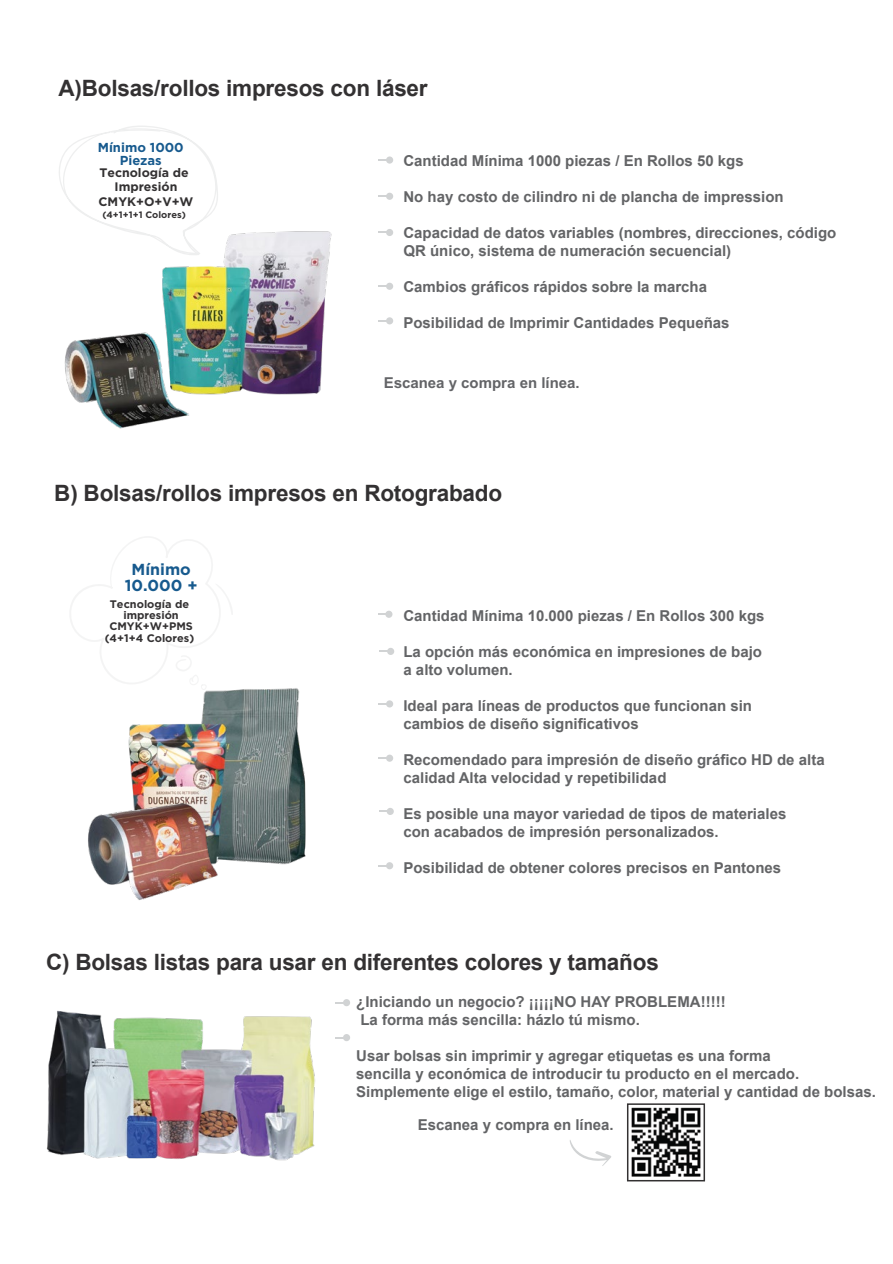
<style>
.page{position:relative;width:893px;height:1264px;background:#fff}
.page>*{position:absolute;margin:0;border:0;box-sizing:border-box;transform-origin:0 0}
.t1{font:700 22.5px "Arial";letter-spacing:-.01em;color:#333132}
.t2{font:700 15.9px/16.5px "Gotham";color:#175a8e;text-align:center}
.t3{font:700 15px/18px "Arial";color:#636466}
.t4{font:700 15px "Arial";color:#636467}
.t5{font:700 13.05px/13.4px "Gotham";color:#175a8e;text-align:center}
.t6{font:700 12.3px/14.9px "Gotham";color:#333132;text-align:center}
.t7{font:700 10.95px/11.2px "Gotham";color:#333132;text-align:center}
.t8{font:700 9.3px "Gotham";color:#333132}
</style>
<div class="page">
<img style="left:46px;top:1010px;width:269px;height:151px">
<svg style="left:70px;top:537px;width:163px;height:141px"></svg>
<div style="left:343px;top:999px;width:7px;height:7px;background:#d1d3d4;border-radius:50%"></div>
<div style="left:343px;top:1034px;width:7px;height:7px;background:#d1d3d4;border-radius:50%"></div>
<svg style="left:59px;top:126px;width:159px;height:110px"></svg>
<svg style="left:569px;top:1140px;width:42px;height:26px"></svg>
<div style="left:386px;top:156px;width:7px;height:8px;background:#d1d3d4;border-radius:50%"></div>
<svg style="left:379px;top:159px;width:7px;height:2px"></svg>
<div style="left:386px;top:193px;width:7px;height:7px;background:#d1d3d4;border-radius:50%"></div>
<div style="left:386px;top:229px;width:7px;height:7px;background:#d1d3d4;border-radius:50%"></div>
<div style="left:386px;top:283px;width:7px;height:7px;background:#d1d3d4;border-radius:50%"></div>
<div style="left:386px;top:317px;width:7px;height:7px;background:#d1d3d4;border-radius:50%"></div>
<div style="left:385px;top:610px;width:7px;height:8px;background:#d1d3d4;border-radius:50%"></div>
<svg style="left:378px;top:613px;width:7px;height:2px"></svg>
<div style="left:387px;top:648px;width:7px;height:7px;background:#d1d3d4;border-radius:50%"></div>
<div style="left:386px;top:700px;width:7px;height:7px;background:#d1d3d4;border-radius:50%"></div>
<div style="left:386px;top:754px;width:7px;height:7px;background:#d1d3d4;border-radius:50%"></div>
<div style="left:386px;top:807px;width:8px;height:8px;background:#d1d3d4;border-radius:50%"></div>
<svg style="left:379px;top:810px;width:7px;height:2px"></svg>
<div style="left:386px;top:862px;width:7px;height:7px;background:#d1d3d4;border-radius:50%"></div>
<img style="left:150px;top:217px;width:182px;height:178px">
<img style="left:113px;top:673px;width:193px;height:192px">
<img style="left:64px;top:312px;width:128px;height:117px">
<img style="left:88px;top:775px;width:133px;height:125px">
<svg style="left:627px;top:1103px;width:78px;height:78px"></svg>
<img style="left:629px;top:1105px;width:73px;height:73px">
<h1 class="t1" style="left:58px;top:73px;width:370px">A)Bolsas/rollos impresos con láser</h1>
<p class="t5" style="left:98px;top:140px;width:87px">Mínimo 1000<br>Piezas</p>
<p class="t6" style="left:98px;top:165px;width:96px">Tecnología de<br>Impresión<br>CMYK+O+V+W</p>
<p class="t8" style="left:102px;top:209px;width:85px">(4+1+1+1 Colores)</p>
<p class="t3" style="left:403px;top:152px;width:342px">Cantidad Mínima 1000 piezas / En Rollos 50 kgs</p>
<p class="t3" style="left:403px;top:188px;width:382px">No hay costo de cilindro ni de plancha de impression</p>
<p class="t3" style="left:403px;top:224px;width:434px">Capacidad de datos variables (nombres, direcciones, código<br>QR único, sistema de numeración secuencial)</p>
<p class="t3" style="left:403px;top:278px;width:305px">Cambios gráficos rápidos sobre la marcha</p>
<p class="t3" style="left:403px;top:314px;width:327px">Posibilidad de Imprimir Cantidades Pequeñas</p>
<p class="t4" style="left:383px;top:374px;width:197px">Escanea y compra en línea.</p>
<h1 class="t1" style="left:54px;top:478px;width:449px">B) Bolsas/rollos impresos en Rotograbado</h1>
<p class="t2" style="left:125px;top:560px;width:74px">Mínimo<br>10.000 +</p>
<p class="t7" style="left:105px;top:598px;width:91px">Tecnología de impresión<br>CMYK+W+PMS (4+1+4 Colores)</p>
<p class="t3" style="left:403px;top:606px;width:362px">Cantidad Mínima 10.000 piezas / En Rollos 300 kgs</p>
<p class="t3" style="left:403px;top:642px;width:360px">La opción más económica en impresiones de bajo a alto volumen.</p>
<p class="t3" style="left:403px;top:696px;width:350px">Ideal para líneas de productos que funcionan sin cambios de diseño significativos</p>
<p class="t3" style="left:403px;top:750px;width:422px">Recomendado para impresión de diseño gráfico HD de alta calidad Alta velocidad y repetibilidad</p>
<p class="t3" style="left:403px;top:804px;width:384px">Es posible una mayor variedad de tipos de materiales con acabados de impresión personalizados.</p>
<p class="t3" style="left:403px;top:858px;width:379px">Posibilidad de obtener colores precisos en Pantones</p>
<h1 class="t1" style="left:46px;top:947px;width:614px">C) Bolsas listas para usar en diferentes colores y tamaños</h1>
<p class="t3" style="left:356px;top:993px;width:371px">¿Iniciando un negocio? ¡¡¡¡¡NO HAY PROBLEMA!!!!!<br>La forma más sencilla: házlo tú mismo.</p>
<p class="t3" style="left:356px;top:1047px;width:521px">Usar bolsas sin imprimir y agregar etiquetas es una forma<br>sencilla y económica de introducir tu producto en el mercado.<br>Simplemente elige el estilo, tamaño, color, material y cantidad de bolsas.</p>
<p class="t3" style="left:417px;top:1116px;width:197px">Escanea y compra en línea.</p>
</div>
